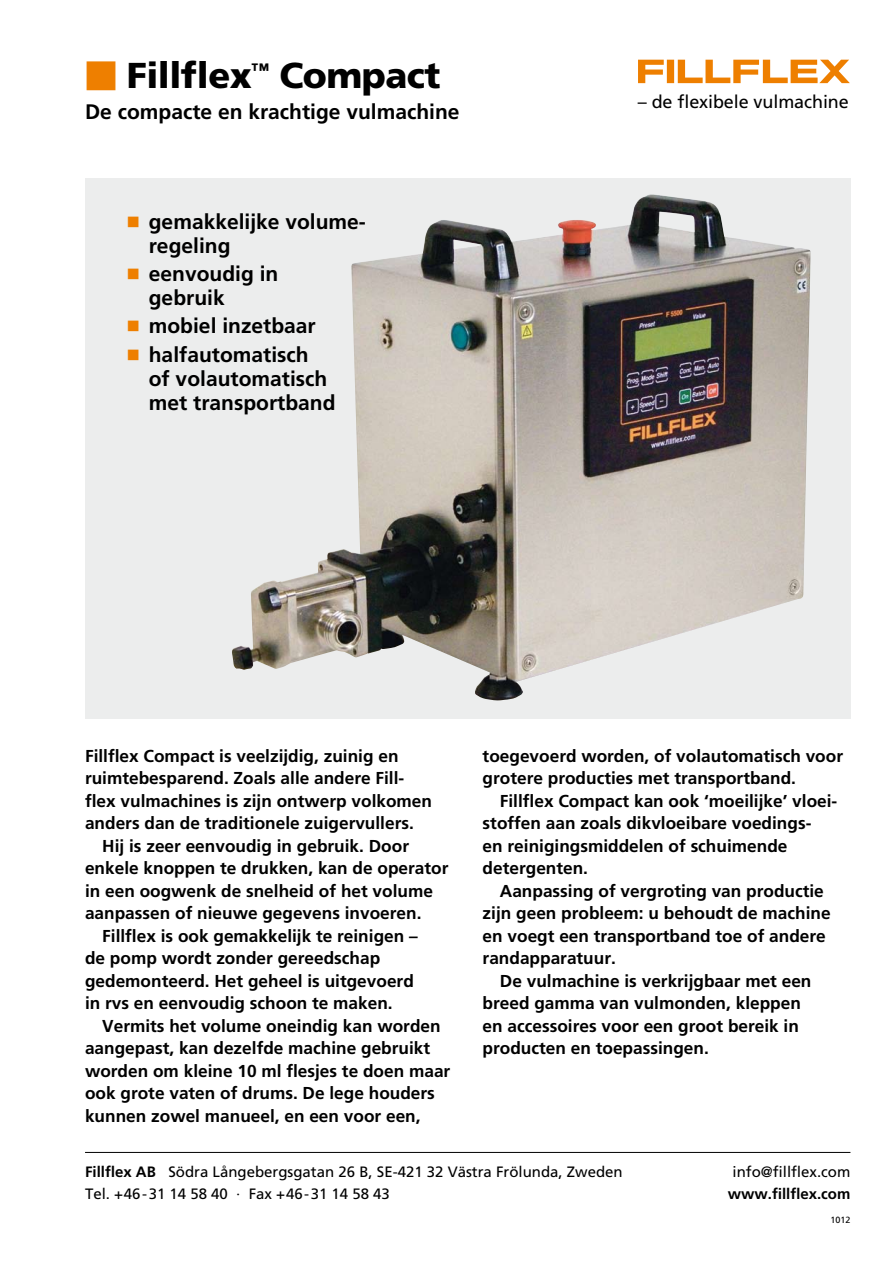
<style>
.page{position:relative;width:893px;height:1263px;background:#fff}
.page>*{position:absolute;margin:0;border:0;box-sizing:border-box;transform-origin:0 0}
.t1{font:900 36px "Frutiger";letter-spacing:-.015em;color:#000}
.t2{font:700 21px/24px "Frutiger";color:#000}
.t3{font:18px "Frutiger";letter-spacing:-.005em;color:#000}
.t4{font:700 17.25px/22.5px "Frutiger";color:#000}
.t5{font:15px "Frutiger";color:#000}
.t6{font:700 15px "Frutiger";color:#000}
.t7{font:9px "Frutiger";color:#000}
.s1{font-family:"Universal Newswith Comm Pi";font-weight:400;color:#ee7f00}
.s2{font-weight:700}
</style>
<div class="page">
<svg style="left:85px;top:179px;width:765px;height:540px;background:#d2d1ce"></svg>
<img style="left:232px;top:196px;width:414px;height:502px">
<hr style="left:85px;top:1152px;width:765px;height:1px;background:#000">
<svg style="left:638px;top:60px;width:212px;height:24px"></svg>
<svg style="left:638px;top:60px;width:26px;height:23px"></svg>
<div style="left:667px;top:60px;width:7px;height:23px;background:#ee7f00"></div>
<svg style="left:678px;top:60px;width:172px;height:23px"></svg>
<h1 class="t1" style="left:85px;top:53px;width:357px"><span class="s1">m</span> Fillflex<sup>™</sup> Compact</h1>
<p class="t2" style="left:85px;top:99px;width:376px">De compacte en krachtige vulmachine</p>
<p class="t2" style="left:149px;top:209px;width:219px;text-indent:-21px"><span class="s1">n</span> gemakkelijke volume&shy;regeling</p>
<p class="t2" style="left:149px;top:262px;width:131px;text-indent:-21px"><span class="s1">n</span> eenvoudig in gebruik</p>
<p class="t2" style="left:128px;top:312px;width:190px;line-height:28.2px"><span class="s1">n</span> mobiel inzetbaar <span class="s1">n</span> halfautomatisch</p>
<p class="t2" style="left:149px;top:366px;width:188px">of volautomatisch met transportband</p>
<p class="t3" style="left:638px;top:91px;width:212px">– de flexibele vulmachine</p>
<p class="t4" style="left:85px;top:744px;width:349px">Fillflex Compact is veelzijdig, zuinig en ruimtebesparend. Zoals alle andere Fill&shy;flex vulmachines is zijn ontwerp volkomen anders dan de traditionele zuigervullers.</p>
<p class="t4" style="left:102px;top:834px;width:308px">Hij is zeer eenvoudig in gebruik. Door</p>
<p class="t4" style="left:85px;top:857px;width:365px">enkele knoppen te drukken, kan de operator</p>
<p class="t4" style="left:85px;top:879px;width:349px">in een oogwenk de snelheid of het volume</p>
<p class="t4" style="left:85px;top:902px;width:338px">aanpassen of nieuwe gegevens invoeren.</p>
<p class="t4" style="left:102px;top:924px;width:317px">Fillflex is ook gemakkelijk te reinigen –</p>
<p class="t4" style="left:85px;top:947px;width:297px">de pomp wordt zonder gereedschap</p>
<p class="t4" style="left:85px;top:969px;width:330px">gedemonteerd. Het geheel is uitgevoerd</p>
<p class="t4" style="left:85px;top:992px;width:309px">in rvs en eenvoudig schoon te maken.</p>
<p class="t4" style="left:102px;top:1014px;width:340px">Vermits het volume oneindig kan worden</p>
<p class="t4" style="left:85px;top:1037px;width:347px">aangepast, kan dezelfde machine gebruikt</p>
<p class="t4" style="left:85px;top:1059px;width:367px">worden om kleine 10 ml flesjes te doen maar</p>
<p class="t4" style="left:85px;top:1082px;width:351px">ook grote vaten of drums. De lege houders</p>
<p class="t4" style="left:85px;top:1104px;width:337px">kunnen zowel manueel, en een voor een,</p>
<p class="t4" style="left:483px;top:744px;width:362px">toegevoerd worden, of volautomatisch voor grotere producties met transportband.</p>
<p class="t4" style="left:483px;top:789px;width:356px;text-indent:17px">Fillflex Compact kan ook ‘moeilijke’ vloei&shy;stoffen aan zoals dikvloeibare voedings-<br>en reinigingsmiddelen of schuimende detergenten.</p>
<p class="t4" style="left:483px;top:879px;width:349px;text-indent:17px">Aanpassing of vergroting van productie zijn geen probleem: u behoudt de machine en voegt een transportband toe of andere randapparatuur.</p>
<p class="t4" style="left:483px;top:969px;width:330px;text-indent:17px">De vulmachine is verkrijgbaar met een breed gamma van vulmonden, kleppen en accessoires voor een groot bereik in producten en toepassingen.</p>
<p class="t5" style="left:85px;top:1163px;width:539px"><span class="s2">Fillflex AB</span> Södra Långebergsgatan 26 B, SE-421 32 Västra Frölunda, Zweden</p>
<p class="t5" style="left:733px;top:1163px;width:119px">info@fillflex.com</p>
<p class="t5" style="left:85px;top:1185px;width:306px">Tel. +46-31 14 58 40 · Fax +46-31 14 58 43</p>
<p class="t6" style="left:728px;top:1185px;width:124px">www.fillflex.com</p>
<p class="t7" style="left:830px;top:1215px;width:22px">1012</p>
</div>
